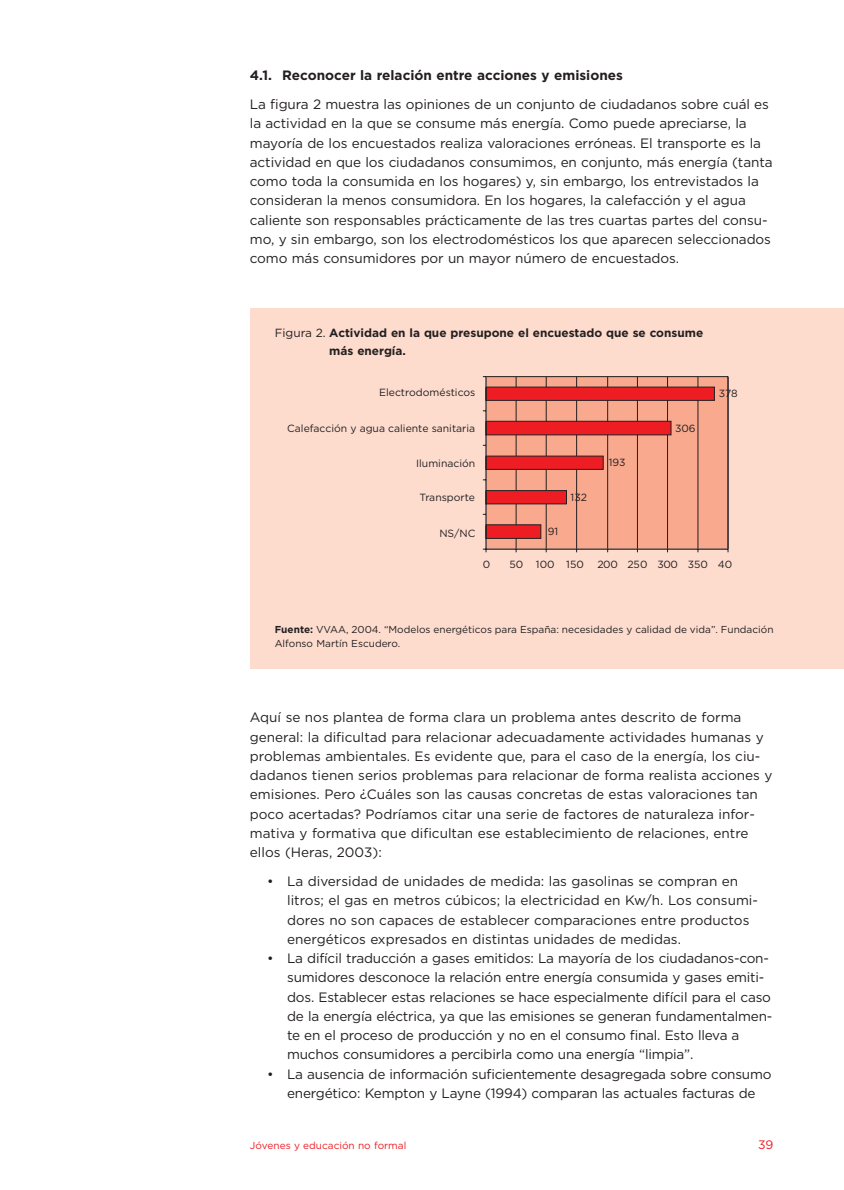
<style>
.page{position:relative;width:844px;height:1190px;background:#fff}
.page>*{position:absolute;margin:0;border:0;box-sizing:border-box;transform-origin:0 0}
.t1{font:13.65px/19.2px "Gotham";letter-spacing:-.005em;color:#231f20}
.t2{font:700 13.65px "Gotham";color:#231f20}
.t3{font:12.25px "Gotham";color:#ee1d23}
.t4{font:700 11.9px/17.5px "Gotham";color:#231f20}
.t5{font:10.5px "Gotham";color:#231f20}
.t6{font:10.15px/14px "Gotham";color:#231f20}
.t7{font:10.15px "Gotham";color:#ee1d23}
.s1{font-weight:400}
.s2{font-weight:700}
</style>
<div class="page">
<div style="left:250px;top:308px;width:593px;height:361px;background:#fddcce"></div>
<div style="left:486px;top:377px;width:241px;height:172px;background:#f8a98e"></div>
<hr style="left:516px;top:377px;width:1px;height:172px;background:#231f20">
<hr style="left:546px;top:377px;width:1px;height:172px;background:#231f20">
<hr style="left:576px;top:377px;width:1px;height:172px;background:#231f20">
<hr style="left:607px;top:377px;width:1px;height:172px;background:#231f20">
<hr style="left:637px;top:377px;width:1px;height:172px;background:#231f20">
<hr style="left:667px;top:377px;width:1px;height:172px;background:#231f20">
<hr style="left:697px;top:377px;width:1px;height:172px;background:#231f20">
<hr style="left:486px;top:376px;width:242px;height:1px;background:#231f20">
<hr style="left:727px;top:377px;width:1px;height:172px;background:#231f20">
<div style="left:485px;top:524px;width:56px;height:15px;background:#ee1d23;border:1px solid #231f20"></div>
<div style="left:485px;top:490px;width:81px;height:14px;background:#ee1d23;border:1px solid #231f20"></div>
<div style="left:485px;top:456px;width:118px;height:14px;background:#ee1d23;border:1px solid #231f20"></div>
<div style="left:485px;top:421px;width:186px;height:14px;background:#ee1d23;border:1px solid #231f20"></div>
<div style="left:485px;top:387px;width:229px;height:14px;background:#ee1d23;border:1px solid #231f20"></div>
<hr style="left:486px;top:549px;width:242px;height:1px;background:#231f20">
<hr style="left:485px;top:377px;width:1px;height:172px;background:#231f20">
<p class="t2" style="left:250px;top:70px;width:374px">4.1. Reconocer la relación entre acciones y emisiones</p>
<p class="t1" style="left:250px;top:96px;width:524px">La figura 2 muestra las opiniones de un conjunto de ciudadanos sobre cuál es la actividad en la que se consume más energía. Como puede apreciarse, la mayoría de los encuestados realiza valoraciones erróneas. El transporte es la actividad en que los ciudadanos consumimos, en conjunto, más energía (tanta como toda la consumida en los hogares) y, sin embargo, los entrevistados la consideran la menos consumidora. En los hogares, la calefacción y el agua caliente son responsables prácticamente de las tres cuartas partes del consu&shy;mo, y sin embargo, son los electrodomésticos los que aparecen seleccionados como más consumidores por un mayor número de encuestados.</p>
<p class="t4" style="left:329px;top:325px;width:375px;text-indent:-55px"><span class="s1">Figura 2.</span> Actividad en la que presupone el encuestado que se consume más energía.</p>
<p class="t5" style="left:379px;top:389px;width:98px">Electrodomésticos</p>
<p class="t5" style="left:287px;top:425px;width:189px">Calefacción y agua caliente sanitaria</p>
<p class="t5" style="left:675px;top:425px;width:22px">306</p>
<p class="t5" style="left:416px;top:459px;width:61px">Iluminación</p>
<p class="t5" style="left:609px;top:459px;width:18px">193</p>
<p class="t5" style="left:419px;top:494px;width:57px">Transporte</p>
<p class="t5" style="left:570px;top:494px;width:18px">132</p>
<p class="t5" style="left:439px;top:530px;width:38px">NS/NC</p>
<p class="t5" style="left:548px;top:528px;width:12px">91</p>
<p class="t5" style="left:718px;top:390px;width:20px">378</p>
<p class="t5" style="left:482px;top:561px;width:9px">0</p>
<p class="t5" style="left:509px;top:561px;width:76px">50 100 150</p>
<p class="t5" style="left:597px;top:561px;width:136px">200 250 300 350 40</p>
<p class="t6" style="left:275px;top:623px;width:500px"><span class="s2">Fuente:</span> VVAA, 2004. “Modelos energéticos para España: necesidades y calidad de vida”. Fundación<br>Alfonso Martín Escudero.</p>
<p class="t1" style="left:250px;top:709px;width:524px">Aquí se nos plantea de forma clara un problema antes descrito de forma general: la dificultad para relacionar adecuadamente actividades humanas y problemas ambientales. Es evidente que, para el caso de la energía, los ciu&shy;dadanos tienen serios problemas para relacionar de forma realista acciones y emisiones. Pero ¿Cuáles son las causas concretas de estas valoraciones tan poco acertadas? Podríamos citar una serie de factores de naturaleza infor&shy;mativa y formativa que dificultan ese establecimiento de relaciones, entre ellos (Heras, 2003):</p>
<p class="t1" style="left:287px;top:873px;width:472px;text-indent:-20px">• La diversidad de unidades de medida: las gasolinas se compran en litros; el gas en metros cúbicos; la electricidad en Kw/h. Los consumi&shy;dores no son capaces de establecer comparaciones entre productos energéticos expresados en distintas unidades de medidas.</p>
<p class="t1" style="left:287px;top:950px;width:487px;text-indent:-20px">• La difícil traducción a gases emitidos: La mayoría de los ciudadanos-con&shy;sumidores desconoce la relación entre energía consumida y gases emiti&shy;dos. Establecer estas relaciones se hace especialmente difícil para el caso de la energía eléctrica, ya que las emisiones se generan fundamentalmen&shy;te en el proceso de producción y no en el consumo final. Esto lleva a muchos consumidores a percibirla como una energía “limpia”.</p>
<p class="t1" style="left:267px;top:1065px;width:506px;text-align:center">• La ausencia de información suficientemente desagregada sobre consumo energético: Kempton y Layne (1994) comparan las actuales facturas de</p>
<p class="t7" style="left:250px;top:1141px;width:158px">Jóvenes y educación no formal</p>
<p class="t3" style="left:758px;top:1140px;width:17px">39</p>
</div>
